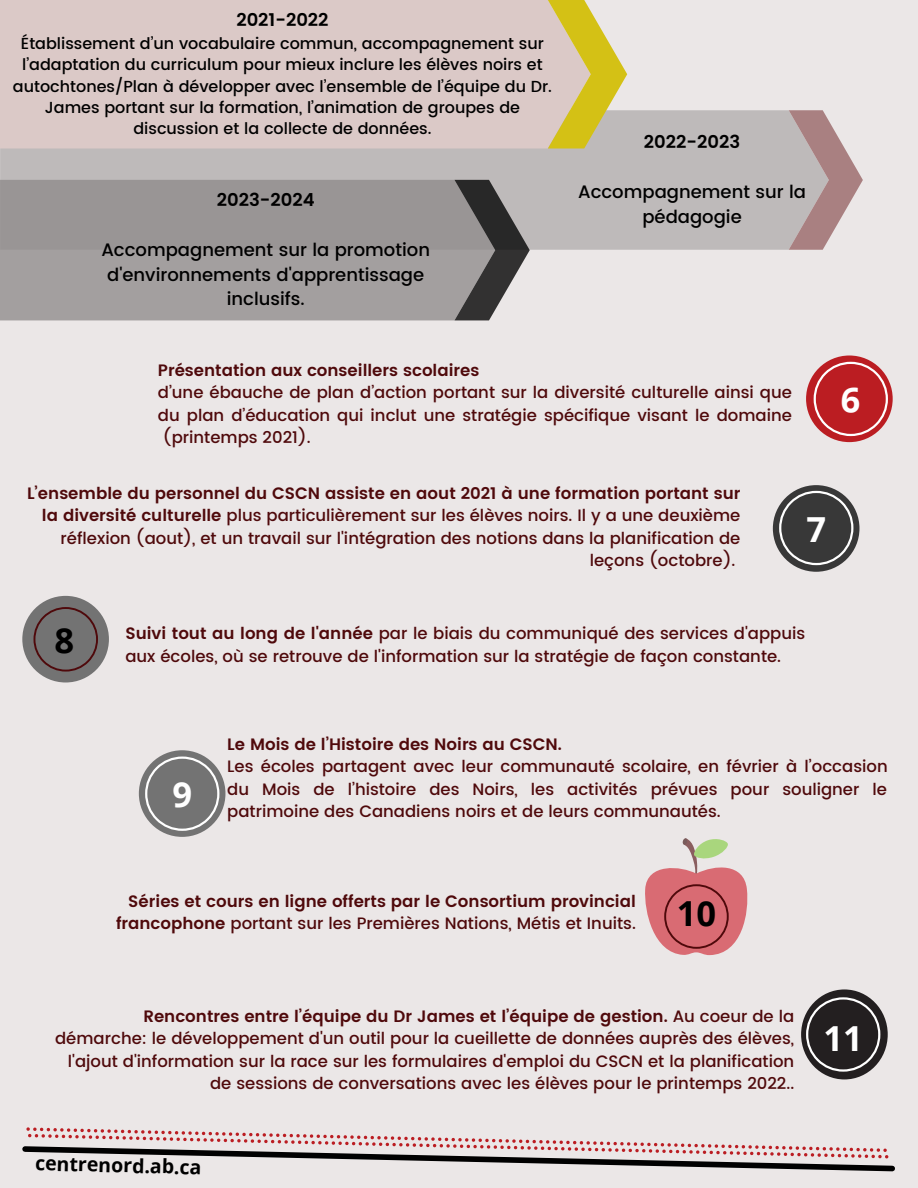
<style>
.page{position:relative;width:918px;height:1188px;background:#ebe7e7}
.page>*{position:absolute;margin:0;border:0;box-sizing:border-box;transform-origin:0 0}
.t1{font:700 34.5px "Open Sans";color:#fff}
.t2{font:700 34.5px "Open Sans";color:#000}
.t3{font:700 19.5px "Open Sans";color:#000}
.t4{font:500 18px/24.8px "Poppins";color:#000;text-align:center}
.t5{font:600 18px "Poppins";color:#000}
.t6{font:500 16.5px/22.5px "Poppins";color:#4f090b;text-align:justify}
.t7{font:600 16.5px/22.5px "Poppins";color:#4f090b;text-align:right}
.t8{font:500 16.05px/21.3px "Poppins";color:#000;text-align:center}
.s1{font-weight:600}
.s2{font-weight:500}
</style>
<div class="page">
<div style="left:801px;top:989px;width:87px;height:90px;background:#231f20;border-radius:50%"></div>
<svg style="left:806px;top:997px;width:74px;height:75px"></svg>
<div style="left:139px;top:750px;width:86px;height:87px;background:#737373;border-radius:50%"></div>
<svg style="left:145px;top:757px;width:74px;height:74px"></svg>
<div style="left:22px;top:596px;width:87px;height:86px;background:#737373;border-radius:50%"></div>
<svg style="left:33px;top:607px;width:65px;height:65px"></svg>
<div style="left:773px;top:485px;width:86px;height:87px;background:#383838;border-radius:50%"></div>
<svg style="left:779px;top:491px;width:74px;height:74px"></svg>
<div style="left:0;top:110px;width:789px;height:140px;background:#bebaba"></div>
<svg style="left:789px;top:110px;width:74px;height:140px"></svg>
<div style="left:0;top:0;width:548px;height:149px;background:#dbc9c7"></div>
<svg style="left:548px;top:0;width:79px;height:149px"></svg>
<div style="left:806px;top:356px;width:87px;height:86px;background:#bb1d22;border-radius:50%"></div>
<div style="left:0;top:180px;width:454px;height:140px;background:#9f9b9b"></div>
<svg style="left:454px;top:180px;width:76px;height:140px;background:#797676"></svg>
<svg style="left:645px;top:838px;width:103px;height:117px"></svg>
<svg style="left:22px;top:1127px;width:873px;height:45px"></svg>
<svg style="left:814px;top:362px;width:74px;height:74px"></svg>
<p class="t5" style="left:236px;top:10px;width:94px">2021-2022</p>
<p class="t8" style="left:13px;top:33px;width:541px">Établissement d’un vocabulaire commun, accompagnement sur l’adaptation du curriculum pour mieux inclure les élèves noirs et autochtones/Plan à développer avec l’ensemble de l’équipe du Dr.<br>James portant sur la formation, l’animation de groupes de discussion et la collecte de données.</p>
<p class="t5" style="left:217px;top:190px;width:99px">2023-2024</p>
<p class="t4" style="left:101px;top:237px;width:330px">Accompagnement sur la promotion d'environnements d'apprentissage inclusifs.</p>
<p class="t5" style="left:644px;top:132px;width:98px">2022-2023</p>
<p class="t4" style="left:578px;top:179px;width:229px">Accompagnement sur la pédagogie</p>
<p class="t7" style="left:158px;top:359px;width:323px">Présentation aux conseillers scolaires</p>
<p class="t6" style="left:158px;top:381px;width:636px">d’une ébauche de plan d’action portant sur la diversité culturelle ainsi que du plan d’éducation qui inclut une stratégie spécifique visant le domaine (printemps 2021).</p>
<p class="t6" style="left:27px;top:482px;width:715px;text-align:right"><span class="s1">L’ensemble du personnel du CSCN assiste en aout 2021 à une formation portant sur la diversité culturelle</span> plus particulièrement sur les élèves noirs. Il y a une deuxième réflexion (aout), et un travail sur l'intégration des notions dans la planification de leçons (octobre).</p>
<p class="t1" style="left:806px;top:505px;width:21px">7</p>
<p class="t2" style="left:55px;top:616px;width:21px">8</p>
<p class="t6" style="left:125px;top:622px;width:681px"><span class="s1">Suivi tout au long de l'année</span> par le biais du communiqué des services d'appuis aux écoles, où se retrouve de l'information sur la stratégie de façon constante.</p>
<p class="t1" style="left:172px;top:770px;width:21px">9</p>
<p class="t7" style="left:227px;top:733px;width:336px">Le Mois de l’Histoire des Noirs au CSCN.</p>
<p class="t6" style="left:227px;top:755px;width:662px">Les écoles partagent avec leur communauté scolaire, en février à l’occasion du Mois de l’histoire des Noirs, les activités prévues pour souligner le patrimoine des Canadiens noirs et de leurs communautés.</p>
<p class="t7" style="left:116px;top:890px;width:521px">Séries et cours en ligne offerts par le Consortium provincial francophone <span class="s2">portant sur les Premières Nations, Métis et Inuits.</span></p>
<p class="t2" style="left:677px;top:890px;width:41px">10</p>
<p class="t6" style="left:55px;top:1005px;width:741px;text-align:right"><span class="s1">Rencontres entre l’équipe du Dr James et l’équipe de gestion.</span> Au coeur de la démarche: le développement d'un outil pour la cueillette de données auprès des élèves, l'ajout d'information sur la race sur les formulaires d'emploi du CSCN et la planification de sessions de conversations avec les élèves pour le printemps 2022..</p>
<p class="t3" style="left:36px;top:1149px;width:168px;rotate:2deg">centrenord.ab.ca</p>
<p class="t1" style="left:824px;top:1014px;width:41px">11</p>
</div>
